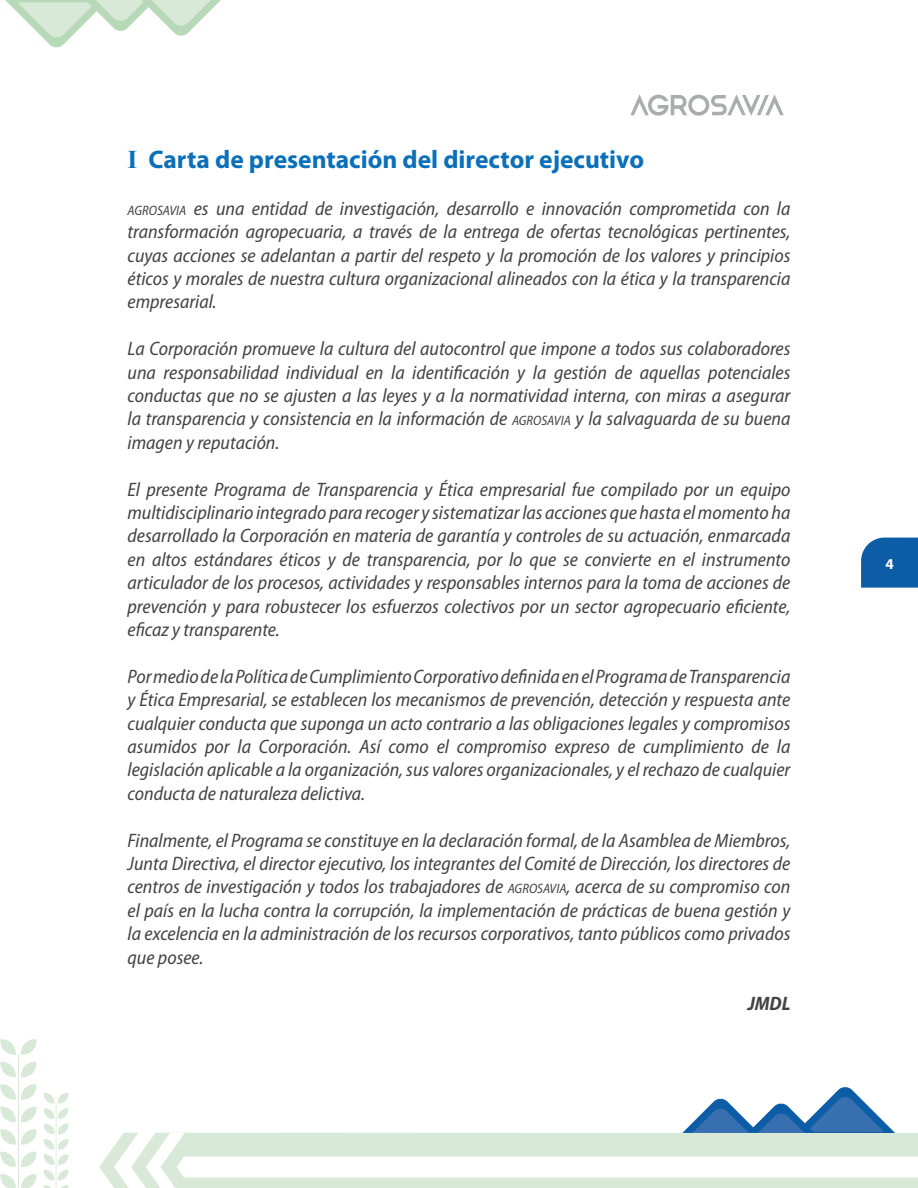
<style>
.page{position:relative;width:918px;height:1188px;background:#fff}
.page>*{position:absolute;margin:0;border:0;box-sizing:border-box;transform-origin:0 0}
.t1{font:700 25.5px "Myriad Pro";color:#0b6fb9}
.t2{font:italic semi-condensed 19.5px/23.4px "Myriad Pro";color:#434343;text-align:justify}
.t3{font:italic 700 semi-condensed 19.5px "Myriad Pro";color:#434343}
.t4{font:700 15px "Myriad Pro";color:#fff}
.s1{font-family:"Times New Roman"}
.s2{font-size:13.65px}
</style>
<div class="page">
<svg style="left:6px;top:1px;width:214px;height:47px"></svg>
<svg style="left:0;top:1039px;width:37px;height:149px"></svg>
<svg style="left:43px;top:1093px;width:26px;height:95px"></svg>
<svg style="left:99px;top:1087px;width:819px;height:101px"></svg>
<svg style="left:861px;top:538px;width:57px;height:50px;background:#1764aa"></svg>
<svg style="left:630px;top:95px;width:154px;height:21px"></svg>
<h1 class="t1" style="left:128px;top:143px;width:518px"><span class="s1">I</span> Carta de presentación del director ejecutivo</h1>
<p class="t2" style="left:128px;top:196px;width:664px"><span class="s2">AGROSAVIA</span> es una entidad de investigación, desarrollo e innovación comprometida con la transformación agropecuaria, a través de la entrega de ofertas tecnológicas pertinentes, cuyas acciones se adelantan a partir del respeto y la promoción de los valores y principios éticos y morales de nuestra cultura organizacional alineados con la ética y la transparencia empresarial.</p>
<p class="t2" style="left:128px;top:337px;width:664px">La Corporación promueve la cultura del autocontrol que impone a todos sus colaboradores una responsabilidad individual en la identificación y la gestión de aquellas potenciales conductas que no se ajusten a las leyes y a la normatividad interna, con miras a asegurar la transparencia y consistencia en la información de <span class="s2">AGROSAVIA</span> y la salvaguarda de su buena imagen y reputación.</p>
<p class="t2" style="left:128px;top:477px;width:664px">El presente Programa de Transparencia y Ética empresarial fue compilado por un equipo multidisciplinario integrado para recoger y sistematizar las acciones que hasta el momento ha desarrollado la Corporación en materia de garantía y controles de su actuación, enmarcada en altos estándares éticos y de transparencia, por lo que se convierte en el instrumento articulador de los procesos, actividades y responsables internos para la toma de acciones de prevención y para robustecer los esfuerzos colectivos por un sector agropecuario eficiente, eficaz y transparente.</p>
<p class="t2" style="left:128px;top:664px;width:664px">Por medio de la Política de Cumplimiento Corporativo definida en el Programa de Transparencia y Ética Empresarial, se establecen los mecanismos de prevención, detección y respuesta ante cualquier conducta que suponga un acto contrario a las obligaciones legales y compromisos asumidos por la Corporación. Así como el compromiso expreso de cumplimiento de la legislación aplicable a la organización, sus valores organizacionales, y el rechazo de cualquier conducta de naturaleza delictiva.</p>
<p class="t2" style="left:128px;top:828px;width:664px">Finalmente, el Programa se constituye en la declaración formal, de la Asamblea de Miembros, Junta Directiva, el director ejecutivo, los integrantes del Comité de Dirección, los directores de centros de investigación y todos los trabajadores de <span class="s2">AGROSAVIA</span>, acerca de su compromiso con el país en la lucha contra la corrupción, la implementación de prácticas de buena gestión y la excelencia en la administración de los recursos corporativos, tanto públicos como privados que posee.</p>
<p class="t3" style="left:748px;top:991px;width:44px">JMDL</p>
<p class="t4" style="left:885px;top:555px;width:10px">4</p>
</div>
